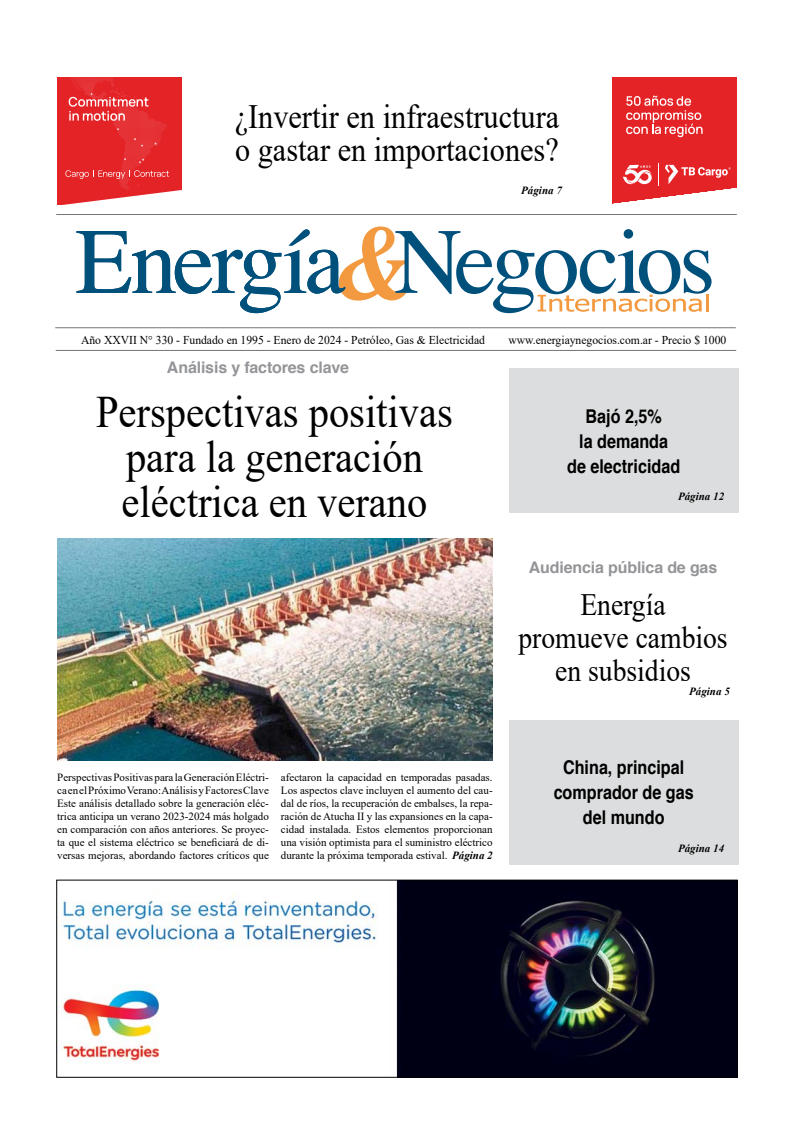
<style>
.page{position:relative;width:794px;height:1134px;background:#fff}
.page>*{position:absolute;margin:0;border:0;box-sizing:border-box;transform-origin:0 0}
.t1{font:45px/45px "Times New Roman";color:#000;text-align:center;scale:.9 1}
.t2{font:34px/33px "Times New Roman";color:#000;scale:.89 1}
.t3{font:31px/33px "Times New Roman";color:#000;text-align:center;scale:.89 1}
.t4{font:700 19px/25px "Helvetica";color:#000;text-align:center;scale:.85 1}
.t5{font:700 16px "Helvetica";letter-spacing:-.01em;color:#939598}
.t6{font:12px "Times New Roman";color:#000}
.t7{font:11px/13px "Times New Roman";color:#000;text-align:justify}
.t8{font:italic 700 11px "Times New Roman";color:#000}
.s1{font-weight:700;font-style:italic}
</style>
<div class="page">
<div style="left:509px;top:369px;width:229px;height:144px;background:#dcddde"></div>
<svg style="left:76px;top:226px;width:635px;height:87px"></svg>
<hr style="left:705px;top:294px;width:3px;height:17px;background:#f39a41">
<hr style="left:55px;top:327px;width:681px;height:1px;background:#000">
<hr style="left:56px;top:350px;width:680px;height:1px;background:#000">
<img style="left:60px;top:882px;width:675px;height:193px">
<div style="left:57px;top:880px;width:680px;height:197px;border:1px solid #000"></div>
<hr style="left:56px;top:214px;width:681px;height:1px;background:#000">
<div style="left:57px;top:77px;width:124px;height:127px;background:#e42327"></div>
<svg style="left:60px;top:77px;width:122px;height:128px"></svg>
<div style="left:612px;top:77px;width:125px;height:127px;background:#e42327"></div>
<svg style="left:626px;top:96px;width:76px;height:41px"></svg>
<img style="left:57px;top:539px;width:435px;height:221px">
<div style="left:509px;top:720px;width:229px;height:144px;background:#dcddde"></div>
<svg style="left:613px;top:163px;width:124px;height:41px"></svg>
<h2 class="t2" style="left:235px;top:99px;width:366px">¿Invertir en infraestructura o gastar en importaciones?</h2>
<p class="t8" style="left:521px;top:183px;width:42px">Página 7</p>
<p class="t6" style="left:81px;top:331px;width:405px">Año XXVII N° 330 - Fundado en 1995 - Enero de 2024 - Petróleo, Gas &amp; Electricidad</p>
<p class="t6" style="left:508px;top:331px;width:219px">www.energiaynegocios.com.ar - Precio $ 1000</p>
<h3 class="t5" style="left:167px;top:355px;width:184px">Análisis y factores clave</h3>
<h1 class="t1" style="left:96px;top:388px;width:398px">Perspectivas positivas para la generación eléctrica en verano</h1>
<p class="t7" style="left:57px;top:770px;width:213px">Perspectivas Positivas para la Generación Eléctri&shy;ca en el Próximo Verano: Análisis y Factores Clave Este análisis detallado sobre la generación eléc&shy;trica anticipa un verano 2023-2024 más holgado en comparación con años anteriores. Se proyec&shy;ta que el sistema eléctrico se beneficiará de di&shy;versas mejoras, abordando factores críticos que</p>
<p class="t7" style="left:281px;top:770px;width:213px">afectaron la capacidad en temporadas pasadas.<br>Los aspectos clave incluyen el aumento del cau&shy;dal de ríos, la recuperación de embalses, la repa&shy;ración de Atucha II y las expansiones en la capa&shy;cidad instalada. Estos elementos proporcionan una visión optimista para el suministro eléctrico durante la próxima temporada estival. <span class="s1">Página 2</span></p>
<h3 class="t4" style="left:567px;top:404px;width:135px">Bajó 2,5%<br>la demanda<br>de electricidad</h3>
<p class="t8" style="left:678px;top:489px;width:48px">Página 12</p>
<h3 class="t5" style="left:529px;top:554px;width:190px">Audiencia pública de gas</h3>
<h3 class="t3" style="left:518px;top:587px;width:237px">Energía<br>promueve cambios en subsidios</h3>
<p class="t8" style="left:689px;top:684px;width:42px">Página 5</p>
<h3 class="t4" style="left:553px;top:755px;width:166px">China, principal comprador de gas del mundo</h3>
<p class="t8" style="left:678px;top:840px;width:48px">Página 14</p>
</div>
